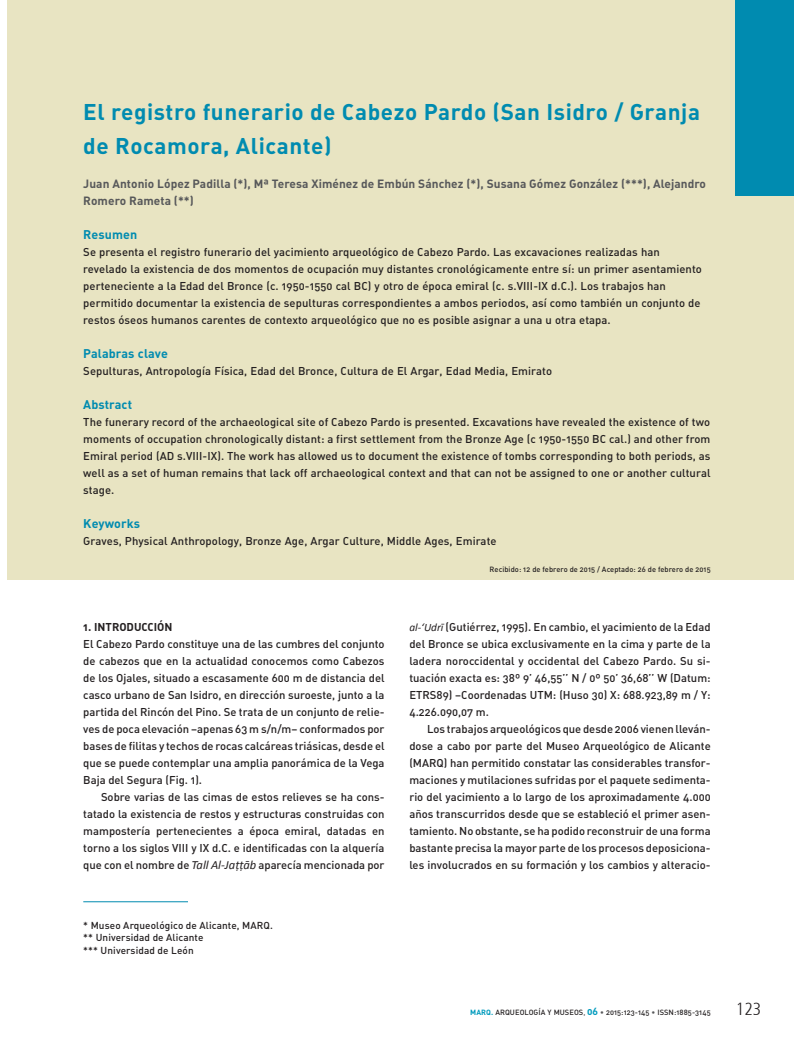
<style>
.page{position:relative;width:794px;height:1042px;background:#fff}
.page>*{position:absolute;margin:0;border:0;box-sizing:border-box;transform-origin:0 0}
.t1{font:22.5px/34px "DIN Bold Alternate";letter-spacing:.025em;color:#008bb0}
.t2{font:300 condensed 17.5px "Frutiger 47";color:#231f20}
.t3{font:12.5px "DIN Bold Alternate";letter-spacing:.005em;color:#008bb0}
.t4{font:11.88px/17px "DIN Bold Alternate";letter-spacing:.005em;color:#57585a}
.t5{font:11.25px/17px "DIN Medium Alternate";color:#231f20}
.t6{font:11.25px "DIN Bold Alternate";color:#231f20}
.t7{font:10px/12.5px "DIN Medium Alternate";letter-spacing:.01em;color:#231f20}
.t8{font:7.5px "DIN Medium Alternate";letter-spacing:.005em;color:#231f20}
.s1{font-family:"Calibri";font-style:italic;font-size:12.5px}
.s2{font-family:"Calibri";font-style:italic}
.s3{font-family:"DIN Bold Alternate";color:#009bbd}
.s4{color:#57585a}
.s5{font-family:"DIN Bold Alternate";font-size:10px;color:#009bbd}
</style>
<div class="page">
<div style="left:7px;top:0;width:787px;height:579px;background:#e8e4c2"></div>
<div style="left:735px;top:0;width:59px;height:196px;background:#008bb0"></div>
<hr style="left:83px;top:901px;width:105px;height:1px;background:#008bb0">
<p class="t1" style="left:83px;top:94px;width:618px">El registro funerario de Cabezo Pardo (San Isidro / Granja de Rocamora, Alicante)</p>
<p class="t4" style="left:83px;top:175px;width:624px">Juan Antonio López Padilla (*), Mª Teresa Ximénez de Embún Sánchez (*), Susana Gómez González (***), Alejandro<br>Romero Rameta (**)</p>
<p class="t3" style="left:83px;top:226px;width:55px">Resumen</p>
<p class="t5" style="left:83px;top:243px;width:620px">Se presenta el registro funerario del yacimiento arqueológico de Cabezo Pardo. Las excavaciones realizadas han revelado la existencia de dos momentos de ocupación muy distantes cronológicamente entre sí: un primer asentamiento perteneciente a la Edad del Bronce (c. 1950-1550 cal BC) y otro de época emiral (c. s.VIII-IX d.C.). Los trabajos han permitido documentar la existencia de sepulturas correspondientes a ambos periodos, así como también un conjunto de restos óseos humanos carentes de contexto arqueológico que no es posible asignar a una u otra etapa.</p>
<p class="t3" style="left:83px;top:346px;width:86px">Palabras clave</p>
<p class="t5" style="left:83px;top:362px;width:470px">Sepulturas, Antropología Física, Edad del Bronce, Cultura de El Argar, Edad Media, Emirato</p>
<p class="t3" style="left:83px;top:397px;width:50px">Abstract</p>
<p class="t5" style="left:83px;top:413px;width:629px;text-align:justify">The funerary record of the archaeological site of Cabezo Pardo is presented. Excavations have revealed the existence of two moments of occupation chronologically distant: a first settlement from the Bronze Age (c 1950-1550 BC cal.) and other from Emiral period (AD s.VIII-IX). The work has allowed us to document the existence of tombs corresponding to both periods, as well as a set of human remains that lack off archaeological context and that can not be assigned to one or another cultural stage.</p>
<p class="t3" style="left:83px;top:516px;width:58px">Keyworks</p>
<p class="t5" style="left:83px;top:532px;width:415px">Graves, Physical Anthropology, Bronze Age, Argar Culture, Middle Ages, Emirate</p>
<p class="t6" style="left:83px;top:619px;width:91px">1. INTRODUCCIÓN</p>
<p class="t5" style="left:83px;top:634px;width:303px">El Cabezo Pardo constituye una de las cumbres del conjunto</p>
<p class="t5" style="left:83px;top:651px;width:303px">de cabezos que en la actualidad conocemos como Cabezos</p>
<p class="t5" style="left:83px;top:668px;width:303px">de los Ojales, situado a escasamente 600 m de distancia del</p>
<p class="t5" style="left:83px;top:685px;width:303px">casco urbano de San Isidro, en dirección suroeste, junto a la</p>
<p class="t5" style="left:83px;top:702px;width:303px">partida del Rincón del Pino. Se trata de un conjunto de relie-</p>
<p class="t5" style="left:83px;top:719px;width:303px">ves de poca elevación –apenas 63 m s/n/m– conformados por</p>
<p class="t5" style="left:83px;top:736px;width:303px">bases de filitas y techos de rocas calcáreas triásicas, desde el</p>
<p class="t5" style="left:83px;top:753px;width:303px">que se puede contemplar una amplia panorámica de la Vega</p>
<p class="t5" style="left:83px;top:771px;width:120px">Baja del Segura (Fig. 1).</p>
<p class="t5" style="left:101px;top:788px;width:285px">Sobre varias de las cimas de estos relieves se ha cons-</p>
<p class="t5" style="left:83px;top:805px;width:303px">tatado la existencia de restos y estructuras construidas con</p>
<p class="t5" style="left:83px;top:822px;width:303px">mampostería pertenecientes a época emiral, datadas en</p>
<p class="t5" style="left:83px;top:839px;width:303px">torno a los siglos VIII y IX d.C. e identificadas con la alquería</p>
<p class="t5" style="left:83px;top:856px;width:303px">que con el nombre de <span class="s1">Tall Al-Jaṭṭāb</span> aparecía mencionada por</p>
<p class="t7" style="left:83px;top:918px;width:191px">* Museo Arqueológico de Alicante, MARQ. ** Universidad de Alicante<br>*** Universidad de León</p>
<p class="t8" style="left:489px;top:564px;width:223px">Recibido: 12 de febrero de 2015 / Aceptado: 26 de febrero de 2015</p>
<p class="t5" style="left:409px;top:617px;width:303px"><span class="s2">al-‘Udrī</span> (Gutiérrez, 1995). En cambio, el yacimiento de la Edad</p>
<p class="t5" style="left:409px;top:634px;width:303px">del Bronce se ubica exclusivamente en la cima y parte de la</p>
<p class="t5" style="left:409px;top:651px;width:303px">ladera noroccidental y occidental del Cabezo Pardo. Su si-</p>
<p class="t5" style="left:409px;top:668px;width:303px">tuación exacta es: 38º 9’ 46,55’’ N / 0º 50’ 36,68’’ W (Datum:</p>
<p class="t5" style="left:409px;top:685px;width:303px">ETRS89) –Coordenadas UTM: (Huso 30) X: 688.923,89 m / Y:</p>
<p class="t5" style="left:409px;top:702px;width:81px">4.226.090,07 m.</p>
<p class="t5" style="left:427px;top:719px;width:285px">Los trabajos arqueológicos que desde 2006 vienen lleván-</p>
<p class="t5" style="left:409px;top:736px;width:303px">dose a cabo por parte del Museo Arqueológico de Alicante</p>
<p class="t5" style="left:409px;top:754px;width:303px">(MARQ) han permitido constatar las considerables transfor-</p>
<p class="t5" style="left:409px;top:771px;width:303px">maciones y mutilaciones sufridas por el paquete sedimenta-</p>
<p class="t5" style="left:409px;top:788px;width:303px">rio del yacimiento a lo largo de los aproximadamente 4.000</p>
<p class="t5" style="left:409px;top:805px;width:303px">años transcurridos desde que se estableció el primer asen-</p>
<p class="t5" style="left:409px;top:822px;width:303px">tamiento. No obstante, se ha podido reconstruir de una forma</p>
<p class="t5" style="left:409px;top:839px;width:303px">bastante precisa la mayor parte de los procesos deposiciona-</p>
<p class="t5" style="left:409px;top:856px;width:303px">les involucrados en su formación y los cambios y alteracio-</p>
<p class="t8" style="left:470px;top:1007px;width:242px"><span class="s3">MARQ.</span> ARQUEOLOGÍA Y MUSEOS<span class="s4">,</span> <span class="s5">06</span> <span class="s4">•</span> 2015:123-145 <span class="s4">•</span> ISSN:1885-3145</p>
<p class="t2" style="left:736px;top:999px;width:27px">123</p>
</div>
